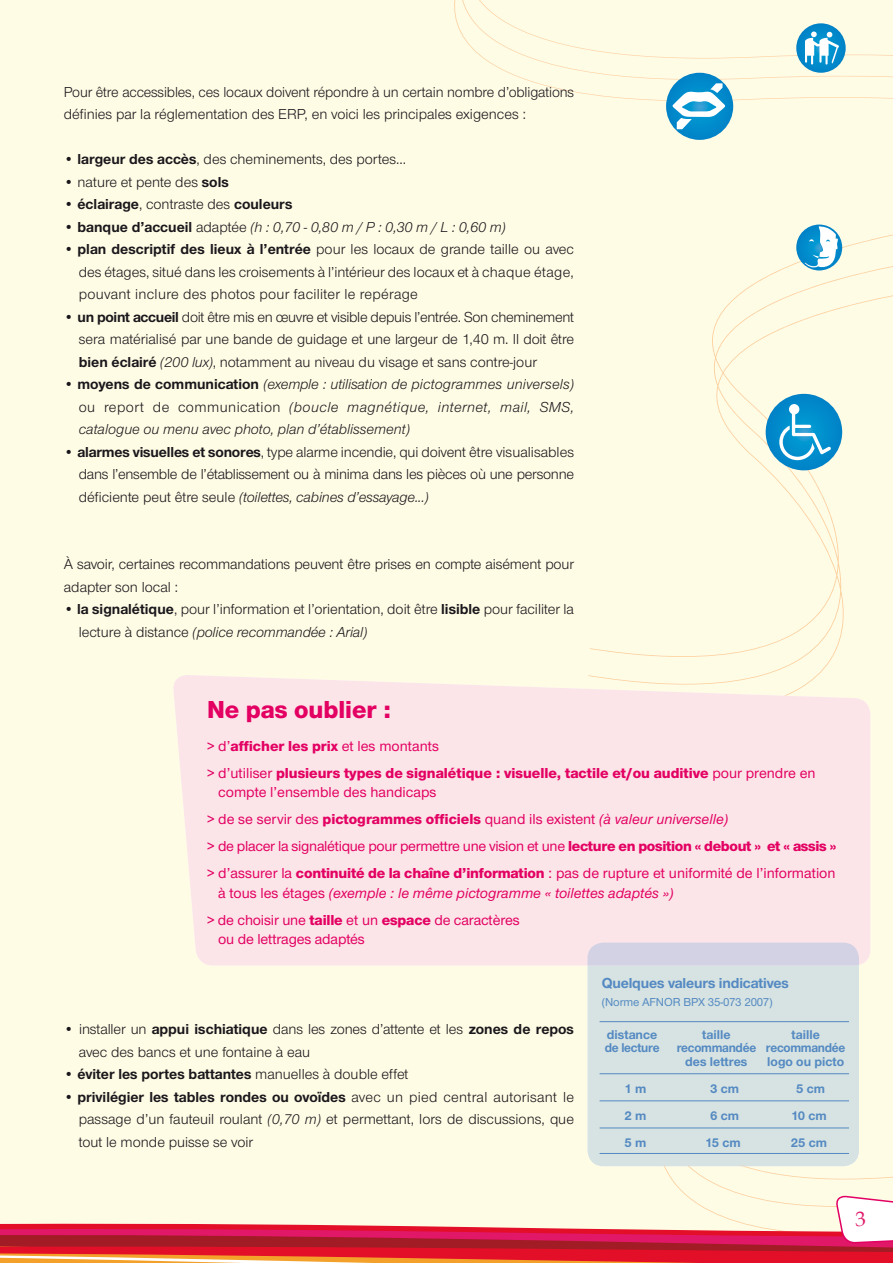
<style>
.page{position:relative;width:893px;height:1263px;background:#fff}
.page>*{position:absolute;margin:0;border:0;box-sizing:border-box;transform-origin:0 0}
.t1{font:800 25.5px "Nimbus Sans Novus T";color:#e30062}
.t2{font:21px "Book Antiqua";color:#e11a69}
.t3{font:15px/22.5px "Nimbus Sans Novus T";color:#1a171c}
.t4{font:500 15px/27px "Nimbus Sans Novus T";color:#e30062}
.t5{font:italic 15px/22.5px "Nimbus Sans Novus T";color:#1a171c;text-align:justify}
.t6{font:800 15px/27px "Nimbus Sans Novus T";color:#e30062}
.t7{font:italic 500 15px/27px "Nimbus Sans Novus T";color:#e30062}
.t8{font:700 15px "Nimbus Sans Novus T";color:#1a171c}
.t9{font:700 15px "Nimbus Sans Novus T";letter-spacing:-.01em;color:#5489c2}
.t10{font:700 13.2px "Nimbus Sans Novus T";color:#5489c2}
.t11{font:700 13.2px/13.5px "Nimbus Sans Novus T";letter-spacing:-.02em;color:#5489c2;scale:.96 1}
.t12{font:700 13.2px "Nimbus Sans Novus T";color:#5489c2;scale:.96 1}
.t13{font:500 12px "Nimbus Sans Novus T";letter-spacing:-.01em;color:#5489c2}
.s1{font-weight:700}
.s2{font-weight:400}
.s3{font-style:normal}
.s4{font-weight:700;font-style:normal}
.s5{font-style:italic}
.s6{font-weight:500}
.s7{font-weight:800}
.s8{font-weight:800;font-style:normal}
</style>
<div class="page">
<div style="left:0;top:0;width:893px;height:1165px;background:#fffce5"></div>
<div style="left:588px;top:234px;width:305px;height:462px;background:#fffce5"></div>
<div style="left:172px;top:674px;width:698px;height:291px;background:#fbe5e8"></div>
<div style="left:587px;top:965px;width:272px;height:200px;background:#d6e3e2"></div>
<svg style="left:0;top:1165px;width:893px;height:98px"></svg>
<div style="left:587px;top:943px;width:272px;height:22px;background:#d3d2e4"></div>
<svg style="left:796px;top:225px;width:46px;height:45px"></svg>
<svg style="left:804px;top:226px;width:34px;height:42px"></svg>
<div style="left:766px;top:394px;width:76px;height:76px;background:#0086c9;border-radius:38px"></div>
<div style="left:789px;top:404px;width:10px;height:10px;background:#fff;border-radius:50%"></div>
<svg style="left:779px;top:413px;width:52px;height:47px"></svg>
<svg style="left:666px;top:73px;width:67px;height:67px"></svg>
<svg style="left:452px;top:0;width:441px;height:129px"></svg>
<hr style="left:600px;top:1073px;width:249px;height:1px;background:#5489c2">
<hr style="left:600px;top:1100px;width:249px;height:1px;background:#5489c2">
<hr style="left:600px;top:1127px;width:249px;height:1px;background:#5489c2">
<hr style="left:600px;top:1153px;width:249px;height:1px;background:#5489c2">
<hr style="left:600px;top:1021px;width:249px;height:1px;background:#5489c2">
<p class="t3" style="left:64px;top:80px;width:512px">Pour être accessibles, ces locaux doivent répondre à un certain nombre d’obligations définies par la réglementation des ERP, en voici les principales exigences :</p>
<p class="t3" style="left:64px;top:148px;width:344px">• <span class="s1">largeur des accès</span>, des cheminements, des portes...</p>
<p class="t3" style="left:64px;top:170px;width:167px">• nature et pente des <span class="s1">sols</span></p>
<p class="t8" style="left:64px;top:195px;width:230px"><span class="s2">•</span> éclairage<span class="s2">, contraste des</span> couleurs</p>
<p class="t5" style="left:64px;top:215px;width:443px"><span class="s3">•</span> <span class="s4">banque d’accueil</span> <span class="s3">adaptée</span> (h : 0,70 - 0,80 m / P : 0,30 m / L : 0,60 m)</p>
<p class="t3" style="left:79px;top:238px;width:497px;text-align:justify;text-indent:-15px">• <span class="s1">plan descriptif des lieux à l’entrée</span> pour les locaux de grande taille ou avec des étages, situé dans les croisements à l’intérieur des locaux et à chaque étage, pouvant inclure des photos pour faciliter le repérage</p>
<p class="t3" style="left:79px;top:305px;width:497px;text-align:justify;text-indent:-15px">• <span class="s1">un point accueil</span> doit être mis en œuvre et visible depuis l’entrée. Son cheminement sera matérialisé par une bande de guidage et une largeur de 1,40 m. Il doit être <span class="s1">bien éclairé</span> <span class="s5">(200 lux)</span>, notamment au niveau du visage et sans contre-jour</p>
<p class="t5" style="left:79px;top:373px;width:497px;text-indent:-15px"><span class="s3">•</span> <span class="s4">moyens de communication</span> (exemple : utilisation de pictogrammes universels) <span class="s3">ou report de communication</span> (boucle magnétique, internet, mail, SMS, catalogue ou menu avec photo, plan d’établissement)</p>
<p class="t3" style="left:79px;top:440px;width:497px;text-align:justify;text-indent:-15px">• <span class="s1">alarmes visuelles et sonores</span>, type alarme incendie, qui doivent être visualisables dans l’ensemble de l’établissement ou à minima dans les pièces où une personne déficiente peut être seule <span class="s5">(toilettes, cabines d’essayage...)</span></p>
<p class="t3" style="left:64px;top:553px;width:512px">À savoir, certaines recommandations peuvent être prises en compte aisément pour adapter son local :</p>
<p class="t3" style="left:79px;top:598px;width:497px;text-indent:-15px">• <span class="s1">la signalétique</span>, pour l’information et l’orientation, doit être <span class="s1">lisible</span> pour faciliter la lecture à distance <span class="s5">(police recommandée : Arial)</span></p>
<h1 class="t1" style="left:207px;top:694px;width:185px">Ne pas oublier :</h1>
<p class="t6" style="left:207px;top:732px;width:610px"><span class="s6">&gt; d’</span>afficher les prix <span class="s6">et les montants<br>&gt; d’utiliser</span> plusieurs types de signalétique : visuelle, tactile et/ou auditive <span class="s6">pour prendre en</span></p>
<p class="t4" style="left:207px;top:778px;width:631px;text-indent:11px">compte l’ensemble des handicaps<br>&gt; de se servir des <span class="s7">pictogrammes officiels</span> quand ils existent <span class="s5">(à valeur universelle)<br></span>&gt; de placer la signalétique pour permettre une vision et une <span class="s7">lecture en position « debout » et « assis » </span>&gt; d’assurer la <span class="s7">continuité de la chaîne d’information</span> : pas de rupture et uniformité de l’information</p>
<p class="t7" style="left:207px;top:879px;width:468px;text-indent:11px"><span class="s3">à tous les étages</span> (exemple : le même pictogramme « toilettes adaptés ») <span class="s3">&gt; de choisir une</span> <span class="s8">taille</span> <span class="s3">et un</span> <span class="s8">espace</span> <span class="s3">de caractères</span></p>
<p class="t4" style="left:218px;top:925px;width:148px">ou de lettrages adaptés</p>
<p class="t3" style="left:79px;top:1018px;width:497px;text-indent:-15px">• installer un <span class="s1">appui ischiatique</span> dans les zones d’attente et les <span class="s1">zones de repos </span>avec des bancs et une fontaine à eau</p>
<p class="t8" style="left:64px;top:1065px;width:346px"><span class="s2">•</span> éviter les portes battantes <span class="s2">manuelles à double effet</span></p>
<p class="t3" style="left:79px;top:1085px;width:497px;text-align:justify;text-indent:-15px">• <span class="s1">privilégier les tables rondes ou ovoïdes</span> avec un pied central autorisant le passage d’un fauteuil roulant <span class="s5">(0,70 m)</span> et permettant, lors de discussions, que tout le monde puisse se voir</p>
<p class="t9" style="left:602px;top:974px;width:189px">Quelques valeurs indicatives</p>
<p class="t13" style="left:602px;top:995px;width:172px">(Norme AFNOR BPX 35-073 2007)</p>
<p class="t10" style="left:607px;top:1026px;width:52px">distance</p>
<p class="t10" style="left:702px;top:1026px;width:30px">taille</p>
<p class="t10" style="left:791px;top:1026px;width:30px">taille</p>
<p class="t12" style="left:605px;top:1040px;width:59px">de lecture</p>
<p class="t11" style="left:685px;top:1040px;width:168px;text-indent:-8px">recommandée recommandée des lettres</p>
<p class="t10" style="left:767px;top:1053px;width:78px">logo ou picto</p>
<p class="t10" style="left:624px;top:1080px;width:23px">1 m</p>
<p class="t10" style="left:710px;top:1080px;width:30px">3 cm</p>
<p class="t10" style="left:796px;top:1080px;width:30px">5 cm</p>
<p class="t10" style="left:624px;top:1107px;width:23px">2 m</p>
<p class="t10" style="left:710px;top:1107px;width:30px">6 cm</p>
<p class="t10" style="left:791px;top:1107px;width:37px">10 cm</p>
<p class="t10" style="left:624px;top:1134px;width:23px">5 m</p>
<p class="t10" style="left:705px;top:1134px;width:37px">15 cm</p>
<p class="t10" style="left:791px;top:1134px;width:38px">25 cm</p>
<h2 class="t2" style="left:855px;top:1205px;width:12px">3</h2>
</div>
